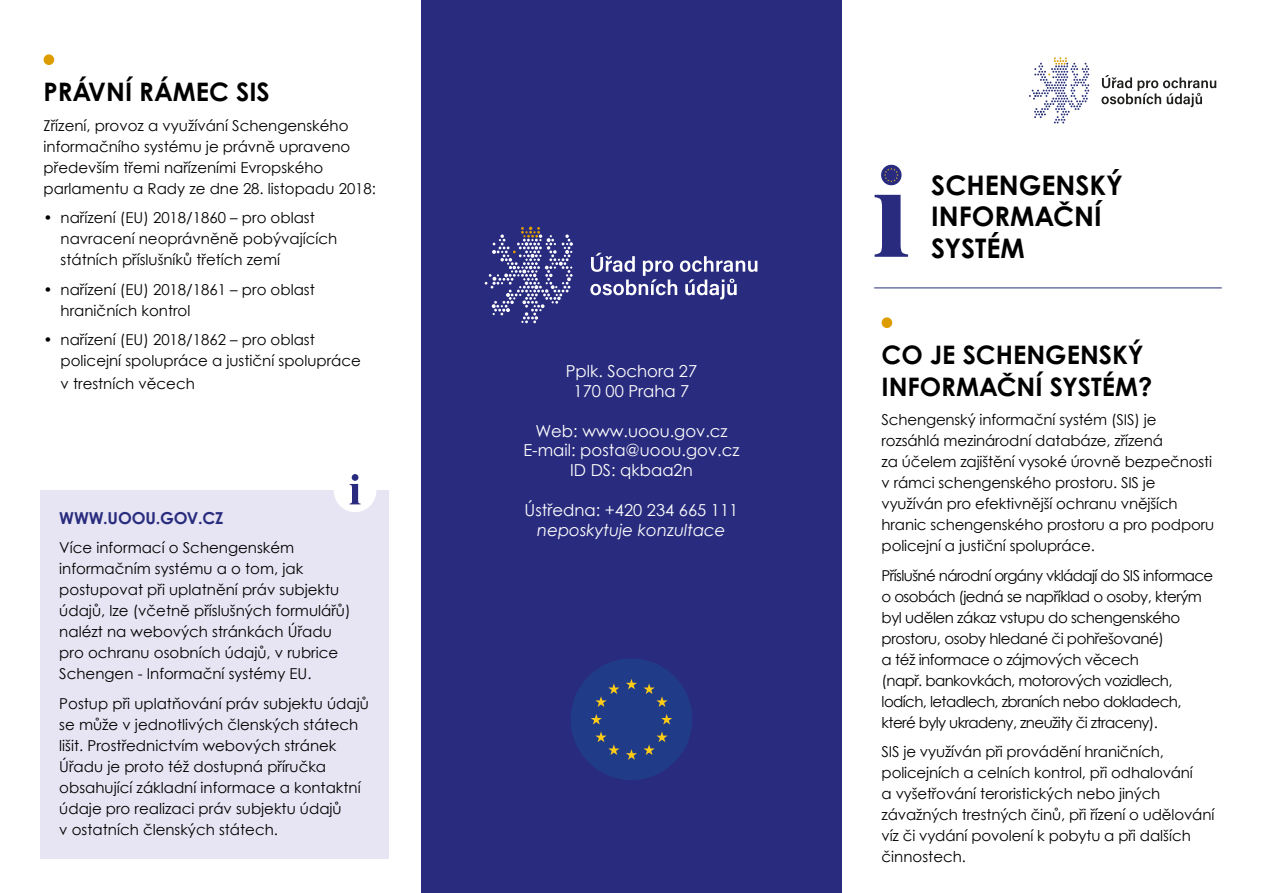
<style>
.page{position:relative;width:1263px;height:893px;background:#fff}
.page>*{position:absolute;margin:0;border:0;box-sizing:border-box;transform-origin:0 0}
.t1{font:700 27px/31.5px "Century Gothic Pro";color:#000}
.t2{font:700 25.5px/31.5px "Century Gothic Pro";color:#000}
.t3{font:16.5px/19.8px "Century Gothic";color:#fff;text-align:center}
.t4{font:italic 16.5px "Century Gothic";color:#fff}
.t5{font:700 16.5px "Century Gothic Pro";letter-spacing:-.01em;color:#292c7e}
.t6{font:15px/21px "Century Gothic";color:#000}
.t7{font:15px/21px "Century Gothic";letter-spacing:-.04em;color:#000}
</style>
<div class="page">
<div style="left:421px;top:0;width:421px;height:893px;background:#292c7e"></div>
<svg style="left:1029px;top:57px;width:60px;height:66px"></svg>
<svg style="left:1101px;top:75px;width:115px;height:32px"></svg>
<hr style="left:874px;top:288px;width:348px;height:1px;background:#292c7e">
<svg style="left:590px;top:253px;width:167px;height:46px"></svg>
<svg style="left:485px;top:227px;width:88px;height:96px"></svg>
<div style="left:44px;top:54px;width:10px;height:11px;background:#dd9d00;border-radius:50%"></div>
<div style="left:881px;top:317px;width:11px;height:11px;background:#dd9d00;border-radius:50%"></div>
<div style="left:571px;top:658px;width:121px;height:122px;background:#203c89;border-radius:50%"></div>
<svg style="left:643px;top:683px;width:24px;height:24px"></svg>
<svg style="left:595px;top:683px;width:24px;height:24px"></svg>
<svg style="left:643px;top:732px;width:24px;height:23px"></svg>
<svg style="left:595px;top:732px;width:24px;height:23px"></svg>
<svg style="left:626px;top:679px;width:11px;height:10px"></svg>
<svg style="left:626px;top:749px;width:11px;height:11px"></svg>
<svg style="left:661px;top:714px;width:11px;height:10px"></svg>
<svg style="left:591px;top:714px;width:11px;height:10px"></svg>
<svg style="left:874px;top:165px;width:34px;height:92px"></svg>
<div style="left:40px;top:491px;width:349px;height:368px;background:#e7e5f3"></div>
<div style="left:334px;top:470px;width:42px;height:42px;background:#fff;border-radius:50%"></div>
<svg style="left:350px;top:474px;width:11px;height:30px"></svg>
<h2 class="t2" style="left:44px;top:76px;width:228px">PRÁVNÍ RÁMEC SIS</h2>
<p class="t6" style="left:44px;top:114px;width:334px">Zřízení, provoz a využívání Schengenského informačního systému je právně upraveno především třemi nařízeními Evropského parlamentu a Rady ze dne 28. listopadu 2018:</p>
<p class="t6" style="left:61px;top:207px;width:278px;text-indent:-17px">• nařízení (EU) 2018/1860 – pro oblast navracení neoprávněně pobývajících státních příslušníků třetích zemí</p>
<p class="t6" style="left:61px;top:278px;width:256px;text-indent:-17px">• nařízení (EU) 2018/1861 – pro oblast hraničních kontrol</p>
<p class="t6" style="left:61px;top:329px;width:302px;text-indent:-17px">• nařízení (EU) 2018/1862 – pro oblast policejní spolupráce a justiční spolupráce</p>
<p class="t6" style="left:61px;top:372px;width:136px">v trestních věcech</p>
<p class="t5" style="left:59px;top:507px;width:166px">WWW.UOOU.GOV.CZ</p>
<p class="t6" style="left:59px;top:537px;width:293px">Více informací o Schengenském informačním systému a o tom, jak postupovat při uplatnění práv subjektu údajů, lze (včetně příslušných formulářů) nalézt na webových stránkách Úřadu pro ochranu osobních údajů, v rubrice Schengen - Informační systémy EU.</p>
<p class="t6" style="left:59px;top:693px;width:311px">Postup při uplatňování práv subjektu údajů se může v jednotlivých členských státech lišit. Prostřednictvím webových stránek Úřadu je proto též dostupná příručka obsahující základní informace a kontaktní údaje pro realizaci práv subjektu údajů<br>v ostatních členských státech.</p>
<p class="t3" style="left:566px;top:361px;width:133px">Pplk. Sochora 27<br>170 00 Praha 7</p>
<p class="t3" style="left:523px;top:420px;width:218px">Web: www.uoou.gov.cz<br>E-mail: posta@uoou.gov.cz<br>ID DS: qkbaa2n</p>
<p class="t3" style="left:525px;top:500px;width:215px">Ústředna: +420 234 665 111</p>
<p class="t4" style="left:537px;top:518px;width:190px">neposkytuje konzultace</p>
<h1 class="t1" style="left:931px;top:169px;width:193px">SCHENGENSKÝ<br>INFORMAČNÍ<br>SYSTÉM</h1>
<h2 class="t2" style="left:881px;top:339px;width:272px">CO JE SCHENGENSKÝ<br>INFORMAČNÍ SYSTÉM?</h2>
<p class="t6" style="left:881px;top:409px;width:334px">Schengenský informační systém (SIS) je rozsáhlá mezinárodní databáze, zřízená<br>za účelem zajištění vysoké úrovně bezpečnosti v rámci schengenského prostoru. SIS je využíván pro efektivnější ochranu vnějších hranic schengenského prostoru a pro podporu policejní a justiční spolupráce.</p>
<p class="t7" style="left:881px;top:564px;width:333px">Příslušné národní orgány vkládají do SIS informace o osobách (jedná se například o osoby, kterým byl udělen zákaz vstupu do schengenského prostoru, osoby hledané či pohřešované)<br>a též informace o zájmových věcech<br>(např. bankovkách, motorových vozidlech, lodích, letadlech, zbraních nebo dokladech, které byly ukradeny, zneužity či ztraceny).</p>
<p class="t6" style="left:881px;top:741px;width:334px">SIS je využíván při provádění hraničních, policejních a celních kontrol, při odhalování<br>a vyšetřování teroristických nebo jiných závažných trestných činů, při řízení o udělování víz či vydání povolení k pobytu a při dalších činnostech.</p>
</div>
